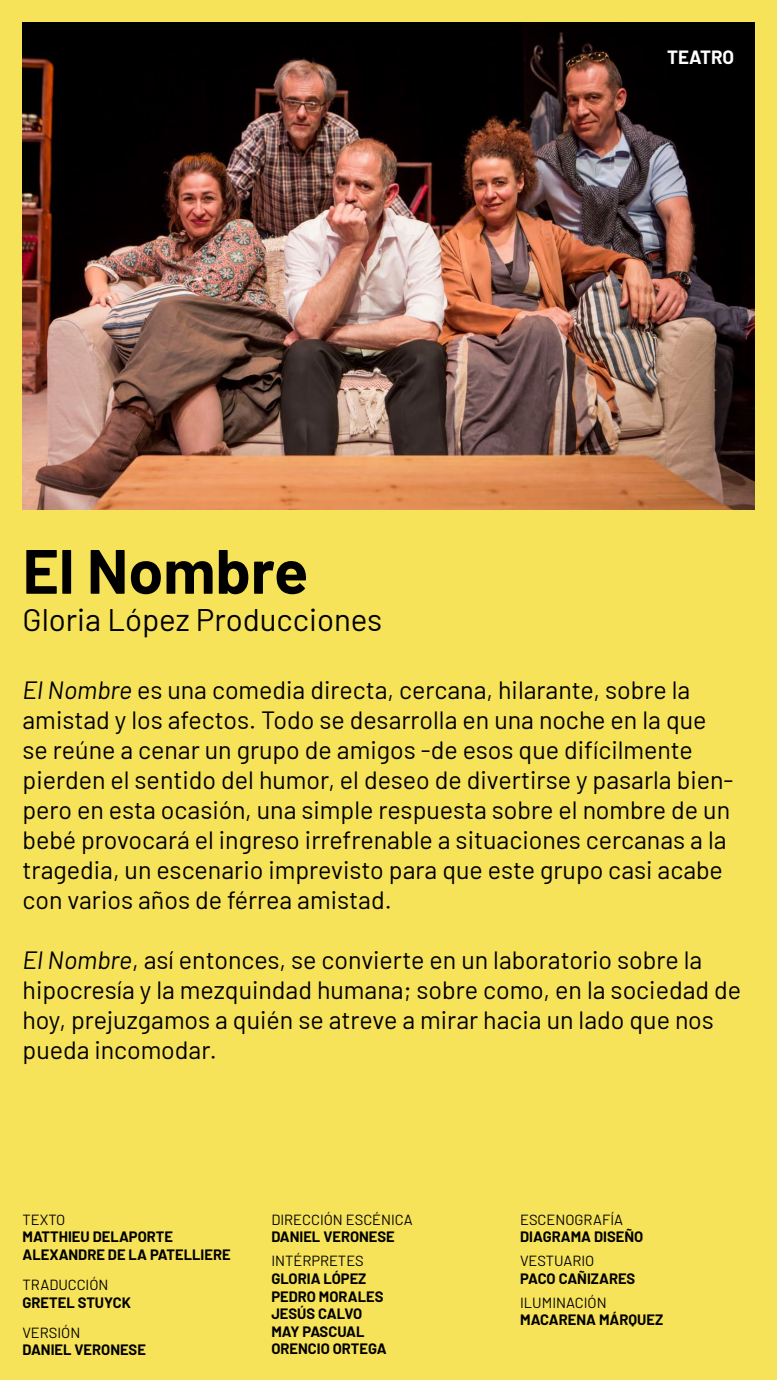
<style>
.page{position:relative;width:777px;height:1380px;background:#fff}
.page>*{position:absolute;margin:0;border:0;box-sizing:border-box;transform-origin:0 0}
.t1{font:700 62.5px "Barlow";color:#000}
.t2{font:31.25px "Barlow";color:#000}
.t3{font:25px/30px "Barlow";color:#000}
.t4{font:700 18.75px "Barlow";color:#fff}
.t5{font:700 14.69px/17.6px "Barlow";color:#000}
.t6{font:14.69px "Barlow";color:#000}
.s1{font-style:italic}
</style>
<div class="page">
<div style="left:1px;top:0;width:775px;height:1380px;background:#f7e359"></div>
<img style="left:22px;top:23px;width:732px;height:487px">
<h1 class="t1" style="left:22px;top:525px;width:287px">El Nombre</h1>
<p class="t2" style="left:22px;top:597px;width:361px">Gloria López Producciones</p>
<p class="t4" style="left:667px;top:43px;width:69px">TEATRO</p>
<p class="t3" style="left:22px;top:673px;width:712px"><span class="s1">El Nombre</span> es una comedia directa, cercana, hilarante, sobre la amistad y los afectos. Todo se desarrolla en una noche en la que se reúne a cenar un grupo de amigos -de esos que difícilmente pierden el sentido del humor, el deseo de divertirse y pasarla bien&shy;pero en esta ocasión, una simple respuesta sobre el nombre de un bebé provocará el ingreso irrefrenable a situaciones cercanas a la tragedia, un escenario imprevisto para que este grupo casi acabe con varios años de férrea amistad.</p>
<p class="t3" style="left:22px;top:943px;width:719px"><span class="s1">El Nombre</span>, así entonces, se convierte en un laboratorio sobre la hipocresía y la mezquindad humana; sobre como, en la sociedad de hoy, prejuzgamos a quién se atreve a mirar hacia un lado que nos pueda incomodar.</p>
<p class="t6" style="left:22px;top:1209px;width:44px">TEXTO</p>
<p class="t5" style="left:22px;top:1227px;width:209px">MATTHIEU DELAPORTE<br>ALEXANDRE DE LA PATELLIERE</p>
<p class="t6" style="left:22px;top:1274px;width:87px">TRADUCCIÓN</p>
<p class="t5" style="left:22px;top:1292px;width:110px">GRETEL STUYCK</p>
<p class="t6" style="left:22px;top:1322px;width:59px">VERSIÓN</p>
<p class="t5" style="left:22px;top:1340px;width:125px">DANIEL VERONESE</p>
<p class="t6" style="left:271px;top:1209px;width:143px">DIRECCIÓN ESCÉNICA</p>
<p class="t5" style="left:271px;top:1227px;width:125px">DANIEL VERONESE</p>
<p class="t6" style="left:271px;top:1250px;width:94px">INTÉRPRETES</p>
<p class="t5" style="left:271px;top:1269px;width:117px">GLORIA LÓPEZ<br>PEDRO MORALES<br>JESÚS CALVO<br>MAY PASCUAL<br>ORENCIO ORTEGA</p>
<p class="t6" style="left:520px;top:1209px;width:104px">ESCENOGRAFÍA</p>
<p class="t5" style="left:520px;top:1227px;width:125px">DIAGRAMA DISEÑO</p>
<p class="t6" style="left:520px;top:1250px;width:76px">VESTUARIO</p>
<p class="t5" style="left:520px;top:1269px;width:117px">PACO CAÑIZARES</p>
<p class="t6" style="left:520px;top:1292px;width:88px">ILUMINACIÓN</p>
<p class="t5" style="left:520px;top:1310px;width:144px">MACARENA MÁRQUEZ</p>
</div>
